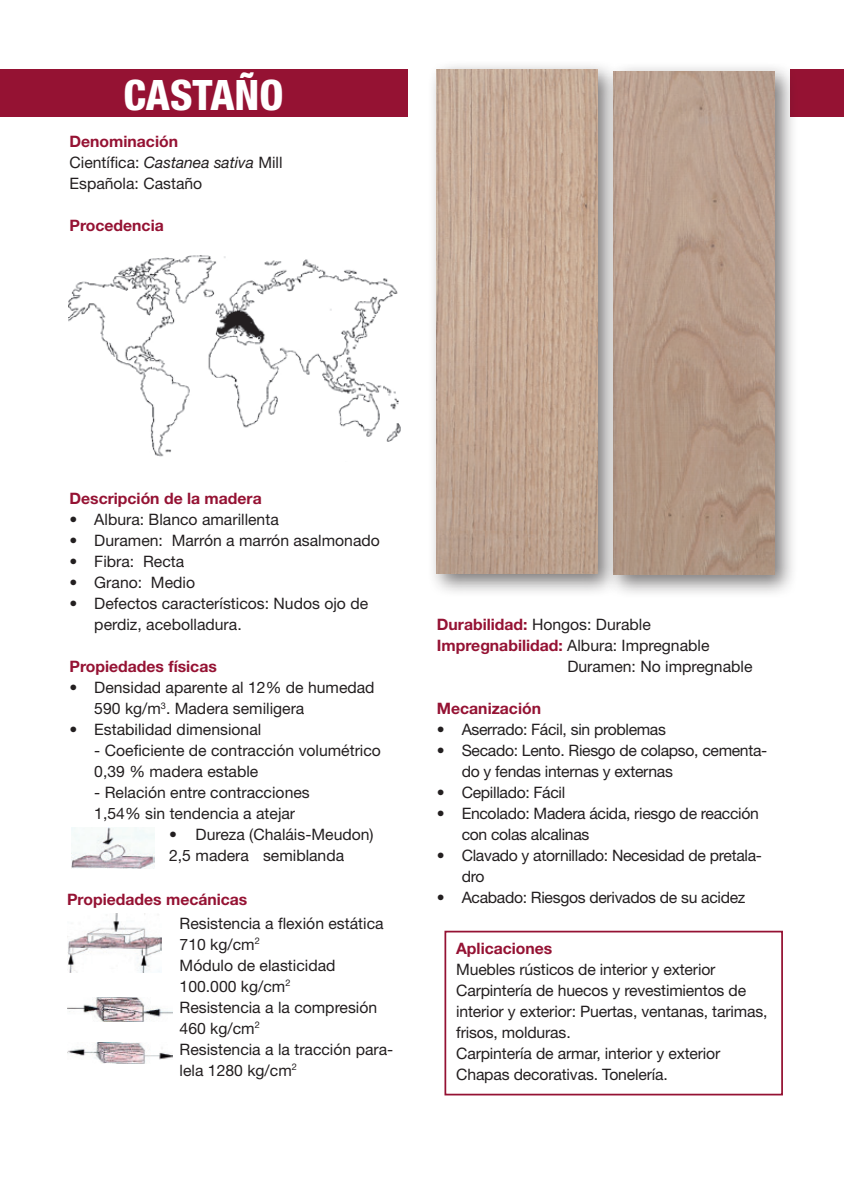
<style>
.page{position:relative;width:844px;height:1191px;background:#fff}
.page>*{position:absolute;margin:0;border:0;box-sizing:border-box;transform-origin:0 0}
.t1{font:800 condensed 42px "Helvetica Neue";color:#fff}
.t2{font:15.75px/21px "Helvetica Neue LT Std";color:#231f20}
.t3{font:15.75px/21px "Helvetica Neue LT Std";letter-spacing:-.02em;color:#231f20}
.t4{font:700 15.75px "Helvetica Neue LT Std";color:#951233}
.s1{font-weight:700;color:#951233}
.s2{font-style:italic}
</style>
<div class="page">
<div style="left:790px;top:69px;width:53px;height:48px;background:#951233"></div>
<div style="left:444px;top:930px;width:338px;height:165px;border:2px solid #951233"></div>
<img style="left:67px;top:998px;width:105px;height:24px">
<img style="left:71px;top:827px;width:83px;height:41px">
<div style="left:0;top:69px;width:407px;height:48px;background:#951233"></div>
<img style="left:67px;top:913px;width:95px;height:60px">
<div style="left:604px;top:62px;width:194px;height:536px;background:#231f20;opacity:.6"></div>
<img style="left:621px;top:71px;width:153px;height:504px">
<div style="left:427px;top:60px;width:194px;height:537px;background:#231f20;opacity:.6"></div>
<img style="left:437px;top:69px;width:160px;height:505px">
<img style="left:68px;top:255px;width:333px;height:202px">
<img style="left:67px;top:1042px;width:105px;height:21px">
<h1 class="t1" style="left:123px;top:69px;width:162px">CASTAÑO</h1>
<p class="t2" style="left:69px;top:131px;width:214px"><span class="s1">Denominación<br></span>Científica: <span class="s2">Castanea sativa</span> Mill<br>Española: Castaño</p>
<p class="t4" style="left:69px;top:216px;width:96px">Procedencia</p>
<p class="t4" style="left:69px;top:489px;width:194px">Descripción de la madera</p>
<p class="t2" style="left:69px;top:509px;width:211px">• Albura: Blanco amarillenta</p>
<p class="t2" style="left:69px;top:530px;width:312px">• Duramen: Marrón a marrón asalmonado</p>
<p class="t2" style="left:69px;top:551px;width:116px">• Fibra: Recta</p>
<p class="t2" style="left:69px;top:572px;width:127px">• Grano: Medio</p>
<p class="t2" style="left:94px;top:593px;width:275px;text-indent:-25px">• Defectos característicos: Nudos ojo de perdiz, acebolladura.</p>
<p class="t4" style="left:69px;top:657px;width:149px">Propiedades físicas</p>
<p class="t2" style="left:94px;top:677px;width:282px;text-indent:-25px">• Densidad aparente al 12% de humedad<br>590 kg/m<sup>3</sup>. Madera semiligera</p>
<p class="t2" style="left:69px;top:719px;width:193px">• Estabilidad dimensional</p>
<p class="t2" style="left:94px;top:740px;width:288px">- Coeficiente de contracción volumétrico<br>0,39 % madera estable</p>
<p class="t2" style="left:94px;top:782px;width:217px">- Relación entre contracciones<br>1,54% sin tendencia a atejar</p>
<p class="t2" style="left:169px;top:824px;width:206px">• Dureza (Chaláis-Meudon)<br>2,5 madera semiblanda</p>
<p class="t4" style="left:67px;top:889px;width:182px">Propiedades mecánicas</p>
<p class="t2" style="left:179px;top:912px;width:215px">Resistencia a flexión estática<br>710 kg/cm<sup>2<br></sup>Módulo de elasticidad<br>100.000 kg/cm<sup>2<br></sup>Resistencia a la compresión<br>460 kg/cm<sup>2<br></sup>Resistencia a la tracción para&shy;lela 1280 kg/cm<sup>2</sup></p>
<p class="t2" style="left:437px;top:614px;width:215px"><span class="s1">Durabilidad:</span> Hongos: Durable</p>
<p class="t2" style="left:437px;top:635px;width:274px"><span class="s1">Impregnabilidad:</span> Albura: Impregnable</p>
<p class="t2" style="left:567px;top:656px;width:186px">Duramen: No impregnable</p>
<p class="t4" style="left:437px;top:699px;width:106px">Mecanización</p>
<p class="t3" style="left:437px;top:719px;width:230px">• Aserrado: Fácil, sin problemas</p>
<p class="t3" style="left:461px;top:740px;width:307px;text-indent:-25px">• Secado: Lento. Riesgo de colapso, cementa&shy;do y fendas internas y externas</p>
<p class="t3" style="left:437px;top:782px;width:130px">• Cepillado: Fácil</p>
<p class="t3" style="left:461px;top:803px;width:298px;text-indent:-25px">• Encolado: Madera ácida, riesgo de reacción con colas alcalinas</p>
<p class="t3" style="left:461px;top:845px;width:302px;text-indent:-25px">• Clavado y atornillado: Necesidad de pretala&shy;dro</p>
<p class="t3" style="left:437px;top:887px;width:310px">• Acabado: Riesgos derivados de su acidez</p>
<p class="t4" style="left:456px;top:938px;width:98px">Aplicaciones</p>
<p class="t2" style="left:456px;top:958px;width:313px">Muebles rústicos de interior y exterior Carpintería de huecos y revestimientos de interior y exterior: Puertas, ventanas, tarimas, frisos, molduras.<br>Carpintería de armar, interior y exterior Chapas decorativas. Tonelería.</p>
</div>
